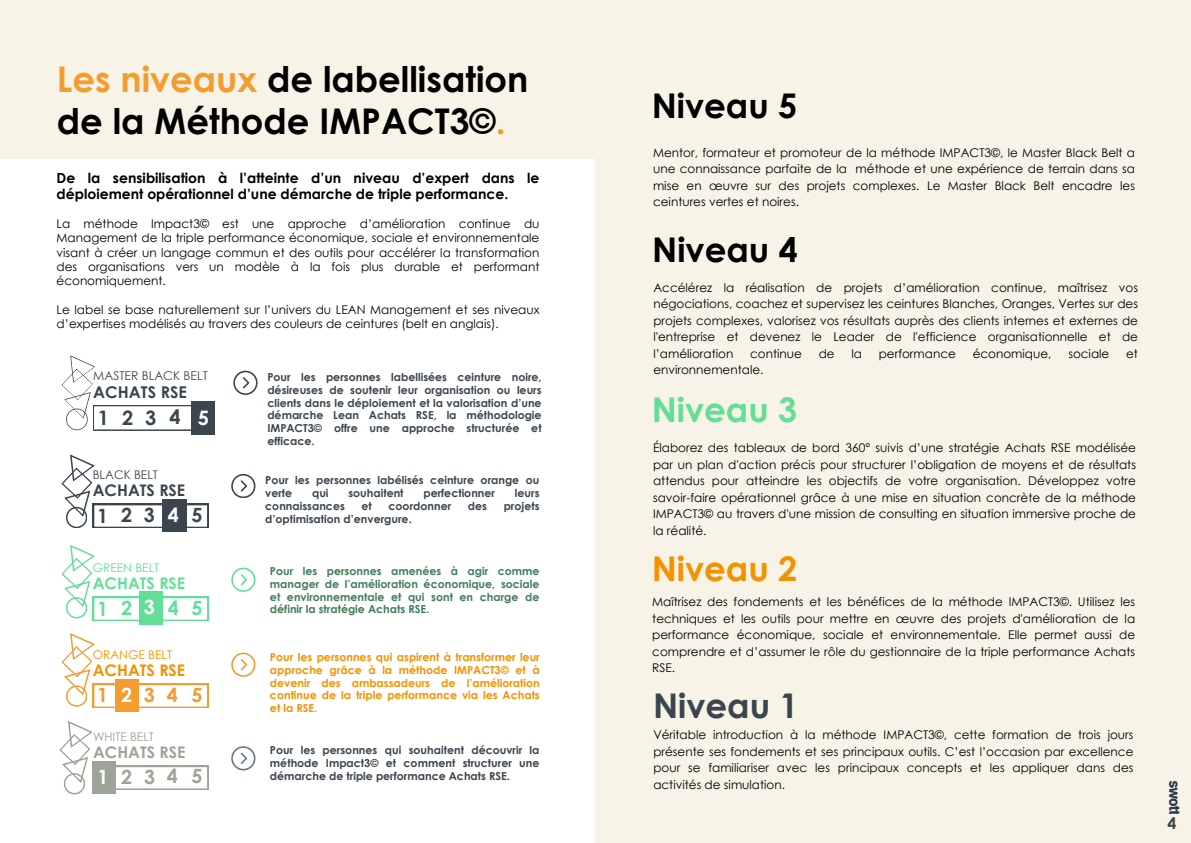
<style>
.page{position:relative;width:1191px;height:843px;background:#fff}
.page>*{position:absolute;margin:0;border:0;box-sizing:border-box;transform-origin:0 0}
.t1{font:700 35.4px/42.8px "Century Gothic";color:#000}
.t2{font:700 34px "Century Gothic";color:#000}
.t3{font:700 34px "Century Gothic";color:#63de97}
.t4{font:700 34px "Century Gothic";color:#f49100}
.t5{font:700 34px "Century Gothic";color:#3b454e}
.t6{font:700 19.9px "Century Gothic";color:#3b454e}
.t7{font:700 19.6px "Century Gothic";letter-spacing:.65em;color:#3b454e}
.t8{font:700 19.6px "Century Gothic";letter-spacing:.65em;color:#63de97}
.t9{font:700 19.6px "Century Gothic";letter-spacing:.63em;color:#f39c30}
.t10{font:700 19.6px "Century Gothic";letter-spacing:.63em;color:#9ea397}
.t11{font:700 16.2px "Century Gothic";color:#3b454e}
.t12{font:700 16px "Century Gothic";color:#3b454e}
.t13{font:700 16px "Century Gothic";color:#63de97}
.t14{font:700 16px "Century Gothic";color:#f49100}
.t15{font:700 16px "Century Gothic";color:#9ea397}
.t16{font:700 14px/16.5px "Century Gothic";color:#000}
.t17{font:12.1px "Century Gothic";color:#3b454e}
.t18{font:12px/16.5px "Century Gothic";color:#000;text-align:justify}
.t19{font:12px "Century Gothic";color:#f49100}
.t20{font:12px "Century Gothic";color:#3b454e}
.t21{font:12px "Century Gothic";color:#63de97}
.t22{font:11.9px "Century Gothic";color:#9ea397}
.t23{font:700 11px/12.8px "Century Gothic";color:#3b454e;text-align:justify}
.t24{font:700 11px/12.8px "Century Gothic";color:#f49100;text-align:justify}
.t25{font:700 11px/12.8px "Century Gothic";color:#3f7d59;text-align:justify}
.s1{color:#f49d2f}
.s2{color:#fff}
</style>
<div class="page">
<div style="left:595px;top:155px;width:595px;height:687px;background:#f7f3e6"></div>
<div style="left:0;top:0;width:1190px;height:158px;background:#f7f3e6"></div>
<svg style="left:61px;top:454px;width:147px;height:77px"></svg>
<svg style="left:61px;top:545px;width:147px;height:79px"></svg>
<svg style="left:61px;top:633px;width:147px;height:78px"></svg>
<svg style="left:59px;top:721px;width:149px;height:72px"></svg>
<svg style="left:62px;top:355px;width:153px;height:79px"></svg>
<svg style="left:233px;top:370px;width:24px;height:24px"></svg>
<img style="left:1168px;top:781px;width:10px;height:32px">
<svg style="left:231px;top:473px;width:24px;height:24px"></svg>
<svg style="left:231px;top:567px;width:24px;height:24px"></svg>
<svg style="left:231px;top:652px;width:24px;height:24px"></svg>
<svg style="left:231px;top:746px;width:24px;height:24px"></svg>
<h1 class="t1" style="left:57px;top:56px;width:473px"><span class="s1">Les niveaux</span> de labellisation de la Méthode IMPACT3©️<span class="s1">.</span></h1>
<p class="t16" style="left:57px;top:169px;width:484px">De la sensibilisation à l’atteinte d’un niveau d’expert dans le déploiement opérationnel d’une démarche de triple performance.</p>
<p class="t18" style="left:57px;top:216px;width:484px;line-height:14.2px">La méthode Impact3© est une approche d’amélioration continue du Management de la triple performance économique, sociale et environnementale visant à créer un langage commun et des outils pour accélérer la transformation des organisations vers un modèle à la fois plus durable et performant économiquement.</p>
<p class="t18" style="left:57px;top:302px;width:484px;line-height:14.2px">Le label se base naturellement sur l’univers du LEAN Management et ses niveaux d’expertises modélisés au travers des couleurs de ceintures (belt en anglais).</p>
<p class="t17" style="left:93px;top:367px;width:116px">MASTER BLACK BELT</p>
<h3 class="t11" style="left:93px;top:381px;width:95px">ACHATS RSE</h3>
<h3 class="t6" style="left:98px;top:405px;width:113px">1234 <span class="s2">5</span></h3>
<p class="t20" style="left:93px;top:466px;width:67px">BLACK BELT</p>
<h3 class="t12" style="left:93px;top:480px;width:94px">ACHATS RSE</h3>
<h3 class="t7" style="left:97px;top:502px;width:107px">123<span class="s2">4</span>5</h3>
<p class="t21" style="left:93px;top:559px;width:68px">GREEN BELT</p>
<h3 class="t13" style="left:93px;top:572px;width:94px">ACHATS RSE</h3>
<h3 class="t8" style="left:97px;top:595px;width:107px">12<span class="s2">3</span>45</h3>
<p class="t19" style="left:93px;top:646px;width:81px">ORANGE BELT</p>
<h3 class="t14" style="left:93px;top:659px;width:94px">ACHATS RSE</h3>
<h3 class="t9" style="left:97px;top:682px;width:107px">1<span class="s2">2</span>345</h3>
<p class="t22" style="left:93px;top:728px;width:62px">WHITE BELT</p>
<h3 class="t15" style="left:93px;top:741px;width:94px">ACHATS RSE</h3>
<h3 class="t10" style="left:97px;top:763px;width:107px"><span class="s2">1</span>2345</h3>
<p class="t23" style="left:267px;top:370px;width:276px">Pour les personnes labellisées ceinture noire, désireuses de soutenir leur organisation ou leurs clients dans le déploiement et la valorisation d’une démarche Lean Achats RSE, la méthodologie IMPACT3©️</p>
<p class="t23" style="left:334px;top:421px;width:209px">offre une approche structurée et</p>
<p class="t23" style="left:267px;top:434px;width:49px">efficace.</p>
<p class="t23" style="left:265px;top:473px;width:276px">Pour les personnes labélisés ceinture orange ou verte</p>
<p class="t23" style="left:312px;top:486px;width:18px">qui</p>
<p class="t23" style="left:348px;top:486px;width:57px">souhaitent</p>
<p class="t23" style="left:423px;top:486px;width:73px">perfectionner</p>
<p class="t23" style="left:515px;top:486px;width:26px">leurs</p>
<p class="t23" style="left:265px;top:499px;width:81px">connaissances</p>
<p class="t23" style="left:361px;top:499px;width:12px">et</p>
<p class="t23" style="left:388px;top:499px;width:64px">coordonner</p>
<p class="t23" style="left:468px;top:499px;width:21px">des</p>
<p class="t23" style="left:503px;top:499px;width:37px">projets</p>
<p class="t23" style="left:265px;top:512px;width:148px">d’optimisation d’envergure.</p>
<p class="t25" style="left:270px;top:564px;width:271px">Pour les personnes amenées à agir comme manager de l’amélioration économique, sociale et environnementale et qui sont en charge de définir la stratégie Achats RSE.</p>
<p class="t24" style="left:270px;top:650px;width:271px">Pour les personnes qui aspirent à transformer leur approche grâce à la méthode IMPACT3©️ et à devenir des ambassadeurs de l’amélioration continue de la triple performance via les Achats et la RSE.</p>
<p class="t23" style="left:270px;top:743px;width:271px">Pour les personnes qui souhaitent découvrir la méthode Impact3©️ et comment structurer une démarche de triple performance Achats RSE.</p>
<h2 class="t2" style="left:651px;top:84px;width:147px">Niveau 5</h2>
<p class="t18" style="left:653px;top:144px;width:483px">Mentor, formateur et promoteur de la méthode IMPACT3©️, le Master Black Belt a une connaissance parfaite de la méthode et une expérience de terrain dans sa mise en œuvre sur des projets complexes. Le Master Black Belt encadre les ceintures vertes et noires.</p>
<h2 class="t2" style="left:652px;top:228px;width:147px">Niveau 4</h2>
<p class="t18" style="left:653px;top:279px;width:486px">Accélérez la réalisation de projets d’amélioration continue, maîtrisez vos négociations, coachez et supervisez les ceintures Blanches, Oranges, Vertes sur des projets complexes, valorisez vos résultats auprès des clients internes et externes de l'entreprise et devenez le Leader de l'efficience organisationnelle et de l’amélioration</p>
<p class="t18" style="left:750px;top:345px;width:53px">continue</p>
<p class="t18" style="left:818px;top:345px;width:18px">de</p>
<p class="t18" style="left:851px;top:345px;width:12px">la</p>
<p class="t18" style="left:878px;top:345px;width:79px">performance</p>
<p class="t18" style="left:972px;top:345px;width:80px">économique,</p>
<p class="t18" style="left:1068px;top:345px;width:43px">sociale</p>
<p class="t18" style="left:1125px;top:345px;width:13px">et</p>
<p class="t18" style="left:653px;top:361px;width:112px">environnementale.</p>
<h2 class="t3" style="left:651px;top:387px;width:147px">Niveau 3</h2>
<p class="t18" style="left:653px;top:439px;width:484px">Élaborez des tableaux de bord 360° suivis d’une stratégie Achats RSE modélisée par un plan d'action précis pour structurer l’obligation de moyens et de résultats attendus pour atteindre les objectifs de votre organisation. Développez votre savoir-faire opérationnel grâce à une mise en situation concrète de la méthode IMPACT3©️ au travers d'une mission de consulting en situation immersive proche de la réalité.</p>
<h2 class="t4" style="left:651px;top:546px;width:147px">Niveau 2</h2>
<p class="t18" style="left:652px;top:593px;width:484px">Maîtrisez des fondements et les bénéfices de la méthode IMPACT3©️. Utilisez les techniques et les outils pour mettre en œuvre des projets d'amélioration de la performance économique, sociale et environnementale. Elle permet aussi de comprendre et d’assumer le rôle du gestionnaire de la triple performance Achats RSE.</p>
<h2 class="t5" style="left:653px;top:683px;width:147px">Niveau 1</h2>
<p class="t18" style="left:653px;top:726px;width:481px">Véritable introduction à la méthode IMPACT3©️, cette formation de trois jours présente ses fondements et ses principaux outils. C’est l’occasion par excellence pour se familiariser avec les principaux concepts et les appliquer dans des activités de simulation.</p>
<h3 class="t12" style="left:1167px;top:812px;width:10px">4</h3>
</div>
